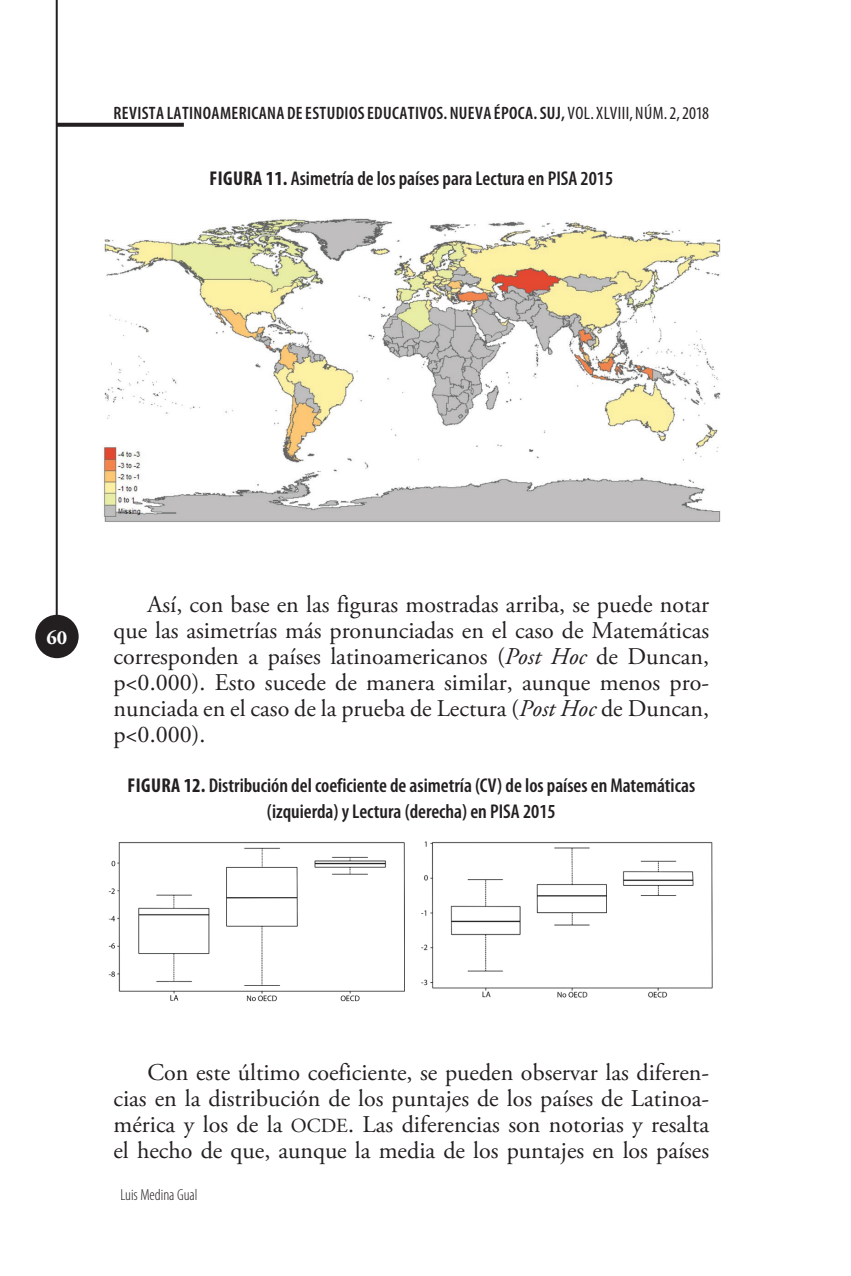
<style>
.page{position:relative;width:851px;height:1276px;background:#fff}
.page>*{position:absolute;margin:0;border:0;box-sizing:border-box;transform-origin:0 0}
.t1{font:24px/26px "Adobe Garamond Pro";color:#231f20;text-align:justify}
.t2{font:600 condensed 20px/26px "Myriad Pro";color:#231f20;text-align:center}
.t3{font:700 20px "Adobe Garamond Pro";color:#fff}
.t4{font:600 condensed 18px "Myriad Pro";letter-spacing:.02em;color:#231f20}
.t5{font:condensed 18px "Myriad Pro";letter-spacing:.02em;color:#231f20}
.t6{font:300 condensed 16px "Myriad Pro";color:#231f20}
.s1{font-weight:600}
.s2{font-weight:700}
.s3{font-style:italic}
.s4{font-size:20px}
</style>
<div class="page">
<hr style="left:56px;top:0;width:2px;height:638px;background:#231f20">
<svg style="left:57px;top:123px;width:127px;height:4px"></svg>
<div style="left:35px;top:615px;width:44px;height:43px;background:#231f20;border-radius:50%"></div>
<img style="left:103px;top:218px;width:617px;height:304px">
<img style="left:108px;top:841px;width:605px;height:161px">
<p class="t4" style="left:114px;top:103px;width:287px">REVISTA LATINOAMERICANA de estudios educativos</p>
<p class="t5" style="left:443px;top:102px;width:267px"><span class="s1">. nueva época. SUJ,</span> VOL. xLVIIi, NÚM. 2, 2018</p>
<p class="t2" style="left:209px;top:166px;width:405px"><span class="s2">FIGURA 11.</span> Asimetría de los países para Lectura en PISA 2015</p>
<p class="t3" style="left:47px;top:626px;width:22px">60</p>
<p class="t1" style="left:113px;top:592px;width:597px;text-indent:34px">Así, con base en las figuras mostradas arriba, se puede notar que las asimetrías más pronunciadas en el caso de Matemáticas corresponden a países latinoamericanos (<span class="s3">Post Hoc</span> de Duncan, p&lt;0.000). Esto sucede de manera similar, aunque menos pro&shy;nunciada en el caso de la prueba de Lectura (<span class="s3">Post Hoc</span> de Duncan, p&lt;0.000).</p>
<p class="t2" style="left:127px;top:773px;width:569px"><span class="s2">FIGURA 12.</span> Distribución del coeficiente de asimetría (CV) de los países en Matemáticas (izquierda) y Lectura (derecha) en PISA 2015</p>
<p class="t1" style="left:113px;top:1060px;width:597px;text-indent:34px">Con este último coeficiente, se pueden observar las diferen&shy;cias en la distribución de los puntajes de los países de Latinoa&shy;mérica y los de la <span class="s4">OCDE</span>. Las diferencias son notorias y resalta el hecho de que, aunque la media de los puntajes en los países</p>
<p class="t6" style="left:120px;top:1186px;width:79px">Luis Medina Gual</p>
</div>
